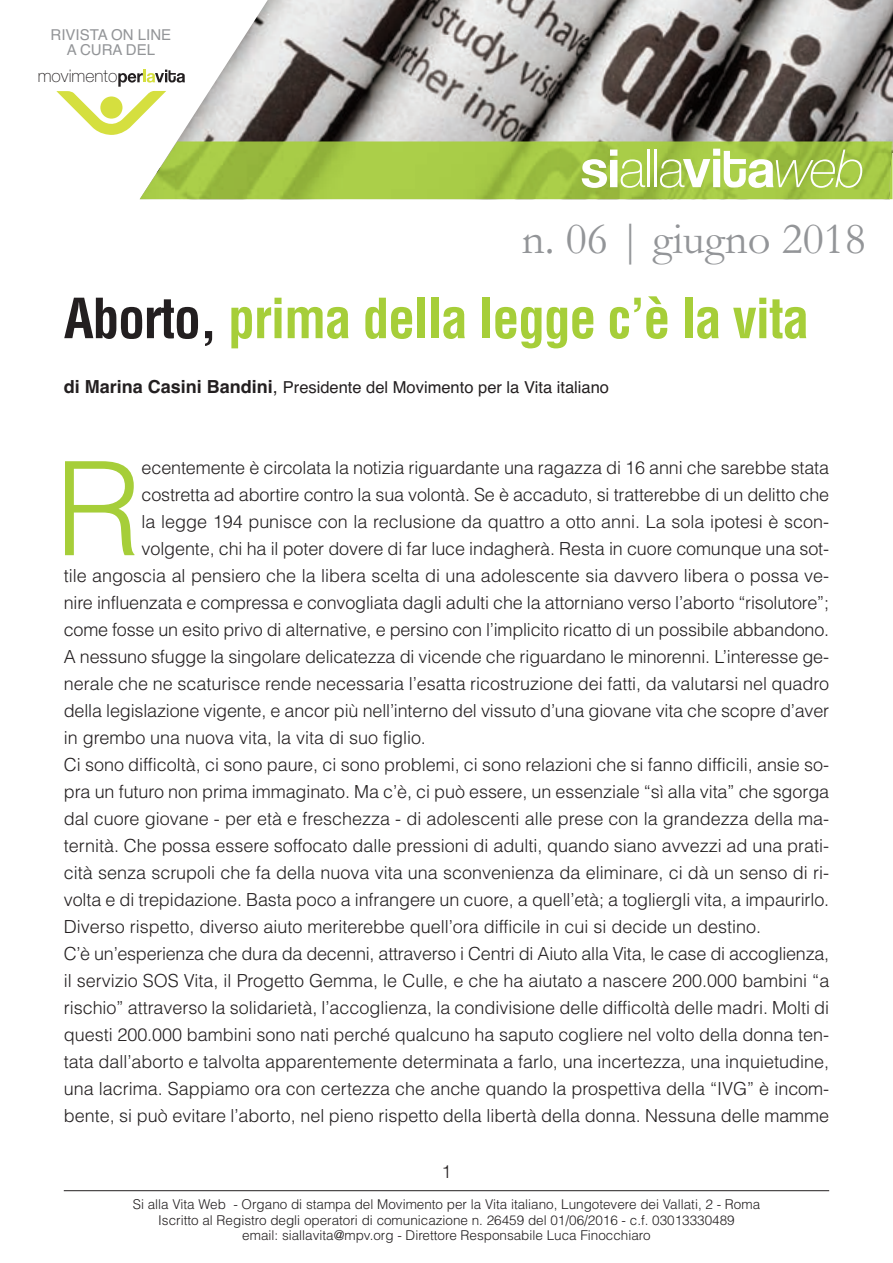
<style>
.page{position:relative;width:893px;height:1263px;background:#fff}
.page>*{position:absolute;margin:0;border:0;box-sizing:border-box;transform-origin:0 0}
.t1{font:300 130.5px "Helvetica";color:#a6ce39}
.t2{font:700 condensed 54px "Helvetica";letter-spacing:-.025em;color:#a6ce39}
.t3{font:100 52.65px "Helvetica Neue";color:#fff}
.t4{font:italic 100 52.65px "Helvetica Neue";color:#fff}
.t5{font:44.85px "Garamond";color:#939598}
.t6{font:300 18px "Helvetica";color:#231f20}
.t7{font:100 17.4px "Helvetica Neue";color:#231f20}
.t8{font:16.5px "Helvetica";color:#231f20}
.t9{font:15px/15px "Helvetica";color:#939598;text-align:center}
.t10{font:300 13.5px/15.8px "Helvetica";color:#231f20;text-align:center}
.s1{font-weight:700}
.s2{color:#231f20}
.s3{font-weight:700;font-size:18px}
.s4{font-size:18px}
</style>
<div class="page">
<img style="left:143px;top:0;width:750px;height:199px">
<img style="left:140px;top:141px;width:752px;height:58px">
<svg style="left:683px;top:149px;width:91px;height:39px"></svg>
<hr style="left:64px;top:1190px;width:765px;height:1px;background:#231f20">
<svg style="left:56px;top:70px;width:129px;height:65px"></svg>
<p class="t9" style="left:51px;top:27px;width:122px">RIVISTA ON LINE<br>A CURA DEL</p>
<p class="t7" style="left:38px;top:70px;width:81px">movimento</p>
<p class="t3" style="left:580px;top:150px;width:106px"><span class="s1">si</span>alla</p>
<p class="t4" style="left:774px;top:150px;width:92px">web</p>
<p class="t5" style="left:522px;top:211px;width:345px">n. 06 | giugno 2018</p>
<p class="t2" style="left:64px;top:288px;width:747px"><span class="s2">Aborto,</span> prima della legge c’è la vita</p>
<p class="t8" style="left:64px;top:378px;width:547px"><span class="s3">di Marina Casini Bandini</span><span class="s4">,</span> Presidente del Movimento per la Vita italiano</p>
<p class="t1" style="left:55px;top:434px;width:89px">R</p>
<p class="t6" style="left:142px;top:457px;width:689px">ecentemente è circolata la notizia riguardante una ragazza di 16 anni che sarebbe stata</p>
<p class="t6" style="left:142px;top:484px;width:689px">costretta ad abortire contro la sua volontà. Se è accaduto, si tratterebbe di un delitto che</p>
<p class="t6" style="left:142px;top:511px;width:689px">la legge 194 punisce con la reclusione da quattro a otto anni. La sola ipotesi è scon-</p>
<p class="t6" style="left:142px;top:538px;width:689px">volgente, chi ha il poter dovere di far luce indagherà. Resta in cuore comunque una sot-</p>
<p class="t6" style="left:64px;top:565px;width:767px">tile angoscia al pensiero che la libera scelta di una adolescente sia davvero libera o possa ve-</p>
<p class="t6" style="left:64px;top:592px;width:767px">nire influenzata e compressa e convogliata dagli adulti che la attorniano verso l’aborto “risolutore”;</p>
<p class="t6" style="left:64px;top:619px;width:767px">come fosse un esito privo di alternative, e persino con l’implicito ricatto di un possibile abbandono.</p>
<p class="t6" style="left:64px;top:646px;width:767px">A nessuno sfugge la singolare delicatezza di vicende che riguardano le minorenni. L’interesse ge-</p>
<p class="t6" style="left:64px;top:673px;width:767px">nerale che ne scaturisce rende necessaria l’esatta ricostruzione dei fatti, da valutarsi nel quadro</p>
<p class="t6" style="left:64px;top:700px;width:767px">della legislazione vigente, e ancor più nell’interno del vissuto d’una giovane vita che scopre d’aver</p>
<p class="t6" style="left:64px;top:727px;width:364px">in grembo una nuova vita, la vita di suo figlio.</p>
<p class="t6" style="left:64px;top:754px;width:767px">Ci sono difficoltà, ci sono paure, ci sono problemi, ci sono relazioni che si fanno difficili, ansie so-</p>
<p class="t6" style="left:64px;top:781px;width:767px">pra un futuro non prima immaginato. Ma c’è, ci può essere, un essenziale “sì alla vita” che sgorga</p>
<p class="t6" style="left:64px;top:808px;width:767px">dal cuore giovane - per età e freschezza - di adolescenti alle prese con la grandezza della ma-</p>
<p class="t6" style="left:64px;top:835px;width:767px">ternità. Che possa essere soffocato dalle pressioni di adulti, quando siano avvezzi ad una prati-</p>
<p class="t6" style="left:64px;top:862px;width:767px">cità senza scrupoli che fa della nuova vita una sconvenienza da eliminare, ci dà un senso di ri-</p>
<p class="t6" style="left:64px;top:889px;width:767px">volta e di trepidazione. Basta poco a infrangere un cuore, a quell’età; a togliergli vita, a impaurirlo.</p>
<p class="t6" style="left:64px;top:916px;width:699px">Diverso rispetto, diverso aiuto meriterebbe quell’ora difficile in cui si decide un destino.</p>
<p class="t6" style="left:64px;top:943px;width:767px">C’è un’esperienza che dura da decenni, attraverso i Centri di Aiuto alla Vita, le case di accoglienza,</p>
<p class="t6" style="left:64px;top:970px;width:767px">il servizio SOS Vita, il Progetto Gemma, le Culle, e che ha aiutato a nascere 200.000 bambini “a</p>
<p class="t6" style="left:64px;top:997px;width:767px">rischio” attraverso la solidarietà, l’accoglienza, la condivisione delle difficoltà delle madri. Molti di</p>
<p class="t6" style="left:64px;top:1024px;width:767px">questi 200.000 bambini sono nati perché qualcuno ha saputo cogliere nel volto della donna ten-</p>
<p class="t6" style="left:64px;top:1051px;width:767px">tata dall’aborto e talvolta apparentemente determinata a farlo, una incertezza, una inquietudine,</p>
<p class="t6" style="left:64px;top:1078px;width:767px">una lacrima. Sappiamo ora con certezza che anche quando la prospettiva della “IVG” è incom-</p>
<p class="t6" style="left:64px;top:1105px;width:767px">bente, si può evitare l’aborto, nel pieno rispetto della libertà della donna. Nessuna delle mamme</p>
<p class="t6" style="left:441px;top:1161px;width:12px">1</p>
<p class="t10" style="left:133px;top:1196px;width:629px">Si alla Vita Web - Organo di stampa del Movimento per la Vita italiano, Lungotevere dei Vallati, 2 - Roma<br>Iscritto al Registro degli operatori di comunicazione n. 26459 del 01/06/2016 - c.f. 03013330489<br>email: siallavita@mpv.org - Direttore Responsabile Luca Finocchiaro</p>
</div>
